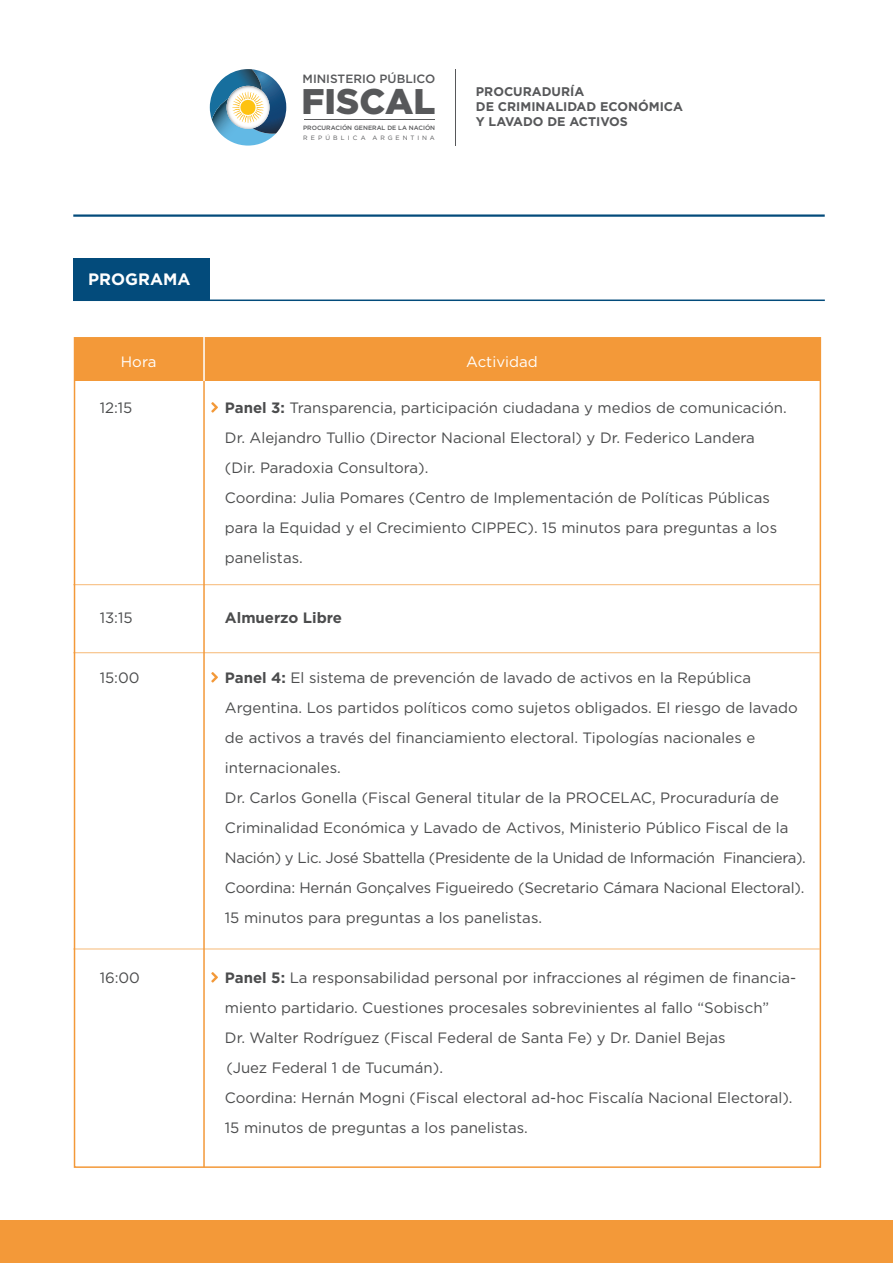
<style>
.page{position:relative;width:893px;height:1263px;background:#fff}
.page>*{position:absolute;margin:0;border:0;box-sizing:border-box;transform-origin:0 0}
.t1{font:900 35.55px "Gotham";color:#57585a}
.t2{font:700 16.5px "Gotham";color:#fff}
.t3{font:15px/30px "Gotham";color:#4b4c4d}
.t4{font:700 15px "Gotham";color:#4b4c4d}
.t5{font:15px "Gotham";color:#fff}
.t6{font:700 12.6px/15px "Gotham";color:#57585a}
.t7{font:500 12px "Gotham";color:#57585a}
.t8{font:500 6.15px "Gotham";color:#57585a}
.t9{font:6.15px "Gotham";letter-spacing:.49em;color:#57585a}
.s1{font-weight:700}
</style>
<div class="page">
<div style="left:73px;top:258px;width:137px;height:42px;background:#034b7b"></div>
<hr style="left:73px;top:299px;width:752px;height:2px;background:#034b7b">
<div style="left:73px;top:214px;width:752px;height:3px;border:2px solid #034b7b"></div>
<div style="left:0;top:1220px;width:893px;height:43px;background:#f39939"></div>
<hr style="left:455px;top:69px;width:1px;height:76px;background:#57585a">
<svg style="left:210px;top:69px;width:76px;height:77px"></svg>
<hr style="left:304px;top:120px;width:131px;height:1px;background:#57585a">
<div style="left:75px;top:338px;width:745px;height:42px;background:#f39939"></div>
<hr style="left:203px;top:334px;width:2px;height:47px;background:#fff">
<hr style="left:203px;top:381px;width:2px;height:786px;background:#f39939">
<hr style="left:73px;top:948px;width:747px;height:1px;background:#f39939">
<hr style="left:73px;top:584px;width:747px;height:1px;background:#f39939">
<hr style="left:73px;top:652px;width:747px;height:1px;background:#f39939">
<svg style="left:211px;top:402px;width:7px;height:11px"></svg>
<svg style="left:211px;top:672px;width:7px;height:10px"></svg>
<svg style="left:211px;top:972px;width:7px;height:10px"></svg>
<p class="t2" style="left:88px;top:268px;width:104px">PROGRAMA</p>
<p class="t7" style="left:303px;top:71px;width:134px">MINISTERIO PÚBLICO</p>
<h1 class="t1" style="left:301px;top:77px;width:135px">FISCAL</h1>
<p class="t8" style="left:303px;top:124px;width:134px">PROCURACIÓN GENERAL DE LA NACIÓN</p>
<p class="t9" style="left:303px;top:134px;width:133px">REPÚBLICA ARGENTINA</p>
<p class="t6" style="left:476px;top:84px;width:209px">PROCURADURÍA<br>DE CRIMINALIDAD ECONÓMICA<br>Y LAVADO DE ACTIVOS</p>
<p class="t5" style="left:121px;top:352px;width:37px">Hora</p>
<p class="t5" style="left:466px;top:352px;width:73px">Actividad</p>
<p class="t3" style="left:100px;top:392px;width:34px">12:15</p>
<p class="t3" style="left:225px;top:392px;width:563px"><span class="s1">Panel 3:</span> Transparencia, participación ciudadana y medios de comunicación.<br>Dr. Alejandro Tullio (Director Nacional Electoral) y Dr. Federico Landera (Dir. Paradoxia Consultora).<br>Coordina: Julia Pomares (Centro de Implementación de Políticas Públicas para la Equidad y el Crecimiento CIPPEC). 15 minutos para preguntas a los panelistas.</p>
<p class="t3" style="left:100px;top:602px;width:34px">13:15</p>
<p class="t4" style="left:225px;top:608px;width:119px">Almuerzo Libre</p>
<p class="t3" style="left:100px;top:662px;width:41px">15:00</p>
<p class="t3" style="left:225px;top:662px;width:582px"><span class="s1">Panel 4:</span> El sistema de prevención de lavado de activos en la República Argentina. Los partidos políticos como sujetos obligados. El riesgo de lavado de activos a través del financiamiento electoral. Tipologías nacionales e internacionales.<br>Dr. Carlos Gonella (Fiscal General titular de la PROCELAC, Procuraduría de Criminalidad Económica y Lavado de Activos, Ministerio Público Fiscal de la Nación) y Lic. José Sbattella (Presidente de la Unidad de Información Financiera).<br>Coordina: Hernán Gonçalves Figueiredo (Secretario Cámara Nacional Electoral).<br>15 minutos para preguntas a los panelistas.</p>
<p class="t3" style="left:100px;top:962px;width:42px">16:00</p>
<p class="t3" style="left:225px;top:962px;width:573px"><span class="s1">Panel 5:</span> La responsabilidad personal por infracciones al régimen de financia&shy;miento partidario. Cuestiones procesales sobrevinientes al fallo “Sobisch”<br>Dr. Walter Rodríguez (Fiscal Federal de Santa Fe) y Dr. Daniel Bejas<br>(Juez Federal 1 de Tucumán).<br>Coordina: Hernán Mogni (Fiscal electoral ad-hoc Fiscalía Nacional Electoral).<br>15 minutos de preguntas a los panelistas.</p>
</div>
